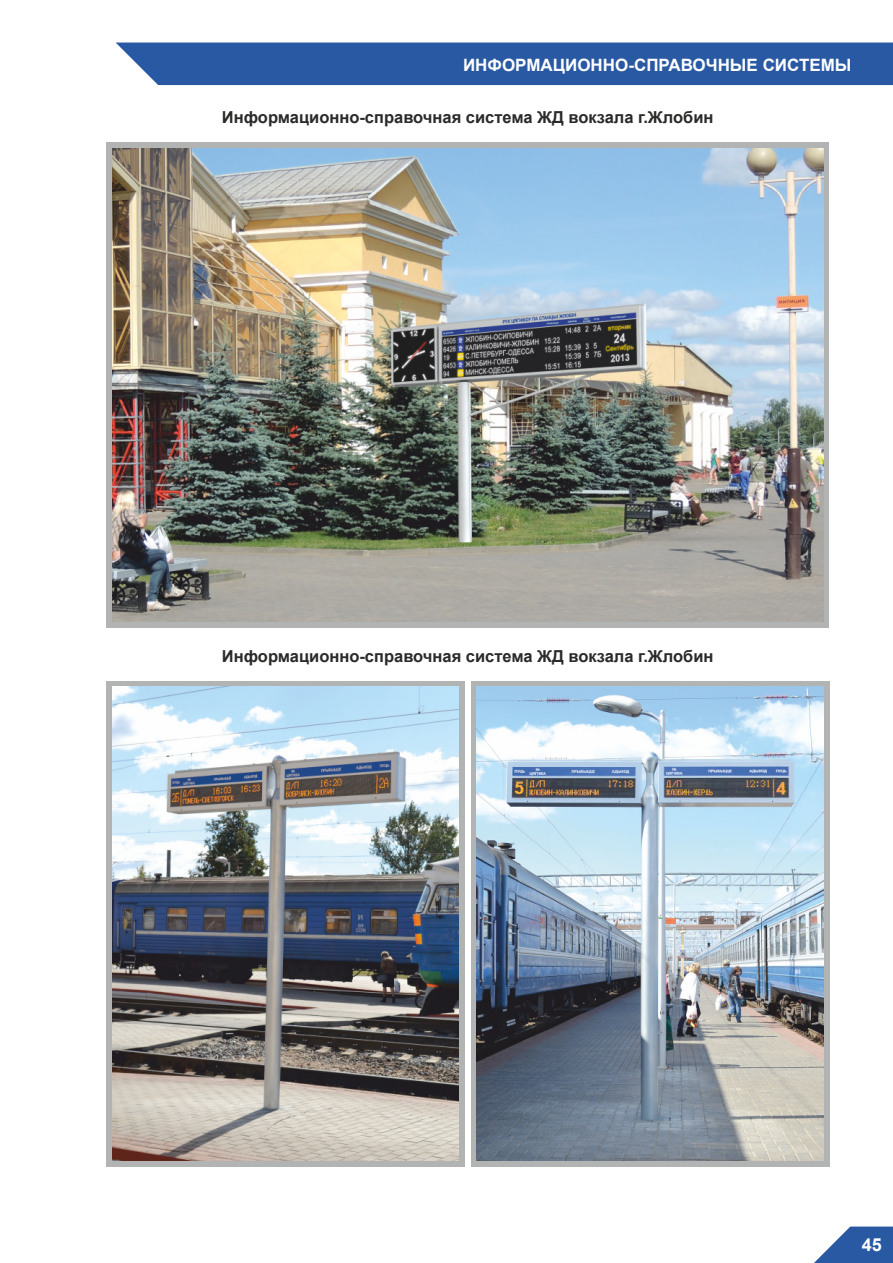
<style>
.page{position:relative;width:893px;height:1263px;background:#fff}
.page>*{position:absolute;margin:0;border:0;box-sizing:border-box;transform-origin:0 0}
.t1{font:700 18px "Arial";color:#fefefe}
.t2{font:700 16.95px "Arial";color:#fefefe}
.t3{font:700 16.5px "Arial";color:#2b2a29}
</style>
<div class="page">
<div style="left:116px;top:43px;width:777px;height:42px;background:#2959a3"></div>
<svg style="left:814px;top:1226px;width:79px;height:37px"></svg>
<div style="left:106px;top:142px;width:723px;height:486px;background:#b2b3b3"></div>
<svg style="left:471px;top:681px;width:358px;height:486px;background:#b1b5b7"></svg>
<img style="left:112px;top:148px;width:711px;height:474px">
<div style="left:106px;top:681px;width:359px;height:486px;background:#b2b3b3"></div>
<img style="left:477px;top:687px;width:346px;height:474px">
<img style="left:112px;top:687px;width:347px;height:474px">
<p class="t2" style="left:463px;top:56px;width:390px">ИНФОРМАЦИОННО-СПРАВОЧНЫЕ СИСТЕМЫ</p>
<p class="t3" style="left:222px;top:108px;width:493px">Информационно-справочная система ЖД вокзала г.Жлобин</p>
<p class="t3" style="left:222px;top:647px;width:493px">Информационно-справочная система ЖД вокзала г.Жлобин</p>
<p class="t1" style="left:862px;top:1235px;width:22px">45</p>
</div>
